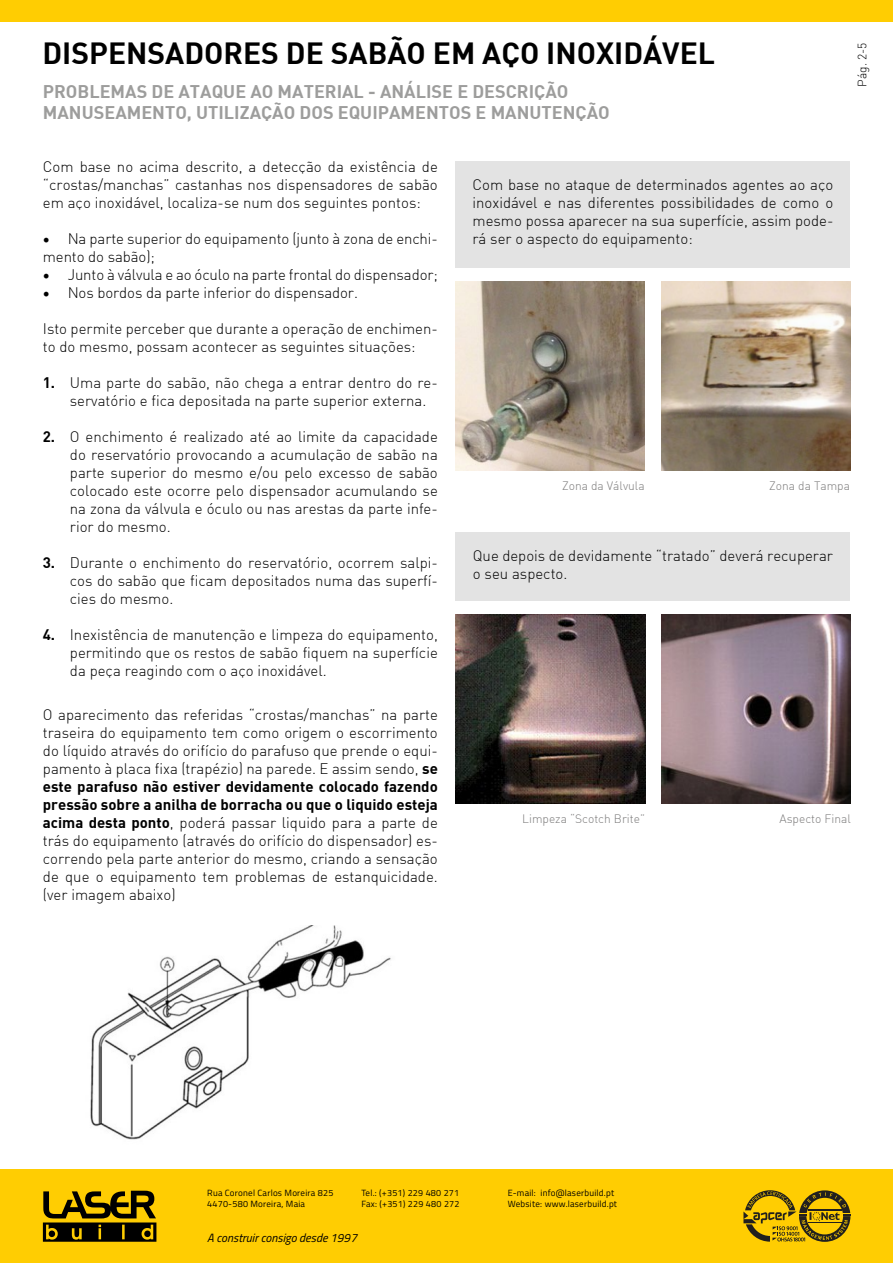
<style>
.page{position:relative;width:893px;height:1263px;background:#fff}
.page>*{position:absolute;margin:0;border:0;box-sizing:border-box;transform-origin:0 0}
.t1{font:700 30px "DI Nbek";color:#000}
.t2{font:700 18px/21.6px "DI Nbek";color:#9d9d9c}
.t3{font:300 15px/18px "DI Nbek";color:#000;text-align:justify}
.t4{font:300 12px "DI Nbek";color:#7c7b7b}
.t5{font:italic 12px "Titillium";color:#000}
.t6{font:300 12px "DI Nbek";color:#000}
.t7{font:9px/10.8px "Titillium";letter-spacing:.025em;color:#000}
.s1{font-family:"Minion Pro";font-weight:400;font-size:18px}
.s2{font-weight:700}
</style>
<div class="page">
<div style="left:0;top:0;width:893px;height:21px;background:#ffcd02"></div>
<div style="left:1px;top:1169px;width:892px;height:94px;background:#ffcd02"></div>
<svg style="left:43px;top:1191px;width:113px;height:51px"></svg>
<svg style="left:743px;top:1190px;width:107px;height:52px"></svg>
<div style="left:455px;top:162px;width:395px;height:106px;background:#e3e3e3"></div>
<div style="left:456px;top:533px;width:394px;height:68px;background:#e3e3e3"></div>
<img style="left:662px;top:614px;width:189px;height:189px">
<img style="left:456px;top:614px;width:189px;height:189px">
<img style="left:456px;top:282px;width:189px;height:189px">
<img style="left:661px;top:282px;width:189px;height:189px">
<img style="left:90px;top:925px;width:301px;height:215px">
<h1 class="t1" style="left:43px;top:33px;width:674px">DISPENSADORES DE SABÃO EM AÇO INOXIDÁVEL</h1>
<p class="t6" style="left:855px;top:87px;width:46px;rotate:-90deg">Pág. 2-5</p>
<p class="t2" style="left:43px;top:79px;width:568px">PROBLEMAS DE ATAQUE AO MATERIAL - ANÁLISE E DESCRIÇÃO<br>MANUSEAMENTO, UTILIZAÇÃO DOS EQUIPAMENTOS E MANUTENÇÃO</p>
<p class="t3" style="left:43px;top:158px;width:396px">Com base no acima descrito, a detecção da existência de “crostas/manchas” castanhas nos dispensadores de sabão em aço inoxidável, localiza-se num dos seguintes pontos:</p>
<p class="t3" style="left:43px;top:230px;width:396px"><span class="s1">•</span> Na parte superior do equipamento (junto à zona de enchi&shy;mento do sabão);</p>
<p class="t3" style="left:43px;top:266px;width:396px"><span class="s1">•</span> Junto à válvula e ao óculo na parte frontal do dispensador;</p>
<p class="t3" style="left:43px;top:284px;width:317px"><span class="s1">•</span> Nos bordos da parte inferior do dispensador.</p>
<p class="t3" style="left:43px;top:320px;width:396px">Isto permite perceber que durante a operação de enchimen&shy;to do mesmo, possam acontecer as seguintes situações:</p>
<p class="t3" style="left:70px;top:374px;width:369px;text-indent:-27px"><span class="s2">1.</span> Uma parte do sabão, não chega a entrar dentro do re&shy;servatório e fica depositada na parte superior externa.</p>
<p class="t3" style="left:70px;top:428px;width:369px;text-indent:-27px"><span class="s2">2.</span> O enchimento é realizado até ao limite da capacidade do reservatório provocando a acumulação de sabão na parte superior do mesmo e/ou pelo excesso de sabão colocado este ocorre pelo dispensador acumulando se na zona da válvula e óculo ou nas arestas da parte infe&shy;rior do mesmo.</p>
<p class="t3" style="left:70px;top:554px;width:369px;text-indent:-27px"><span class="s2">3.</span> Durante o enchimento do reservatório, ocorrem salpi&shy;cos do sabão que ficam depositados numa das superfí&shy;cies do mesmo.</p>
<p class="t3" style="left:70px;top:626px;width:369px;text-indent:-27px"><span class="s2">4.</span> Inexistência de manutenção e limpeza do equipamento, permitindo que os restos de sabão fiquem na superfície da peça reagindo com o aço inoxidável.</p>
<p class="t3" style="left:43px;top:705px;width:396px">O aparecimento das referidas “crostas/manchas” na parte traseira do equipamento tem como origem o escorrimento do líquido através do orifício do parafuso que prende o equi&shy;pamento à placa fixa (trapézio) na parede. E assim sendo, <span class="s2">se este parafuso não estiver devidamente colocado fazendo pressão sobre a anilha de borracha ou que o liquido esteja acima desta ponto</span>, poderá passar liquido para a parte de trás do equipamento (através do orifício do dispensador) es&shy;correndo pela parte anterior do mesmo, criando a sensação de que o equipamento tem problemas de estanquicidade. (ver imagem abaixo)</p>
<p class="t3" style="left:472px;top:176px;width:362px">Com base no ataque de determinados agentes ao aço inoxidável e nas diferentes possibilidades de como o mesmo possa aparecer na sua superfície, assim pode&shy;rá ser o aspecto do equipamento:</p>
<p class="t4" style="left:562px;top:478px;width:84px">Zona da Válvula</p>
<p class="t4" style="left:769px;top:478px;width:82px">Zona da Tampa</p>
<p class="t3" style="left:473px;top:547px;width:362px">Que depois de devidamente “tratado” deverá recuperar o seu aspecto.</p>
<p class="t4" style="left:522px;top:811px;width:124px">Limpeza “Scotch Brite”</p>
<p class="t4" style="left:779px;top:811px;width:73px">Aspecto Final</p>
<p class="t7" style="left:207px;top:1187px;width:128px">Rua Coronel Carlos Moreira 825<br>4470-580 Moreira, Maia</p>
<p class="t7" style="left:361px;top:1187px;width:100px">Tel.: (+351) 229 480 271<br>Fax: (+351) 229 480 272</p>
<p class="t7" style="left:508px;top:1187px;width:111px">E-mail: info@laserbuild.pt<br>Website: www.laserbuild.pt</p>
<p class="t5" style="left:207px;top:1229px;width:151px">A construir consigo desde 1997</p>
</div>
